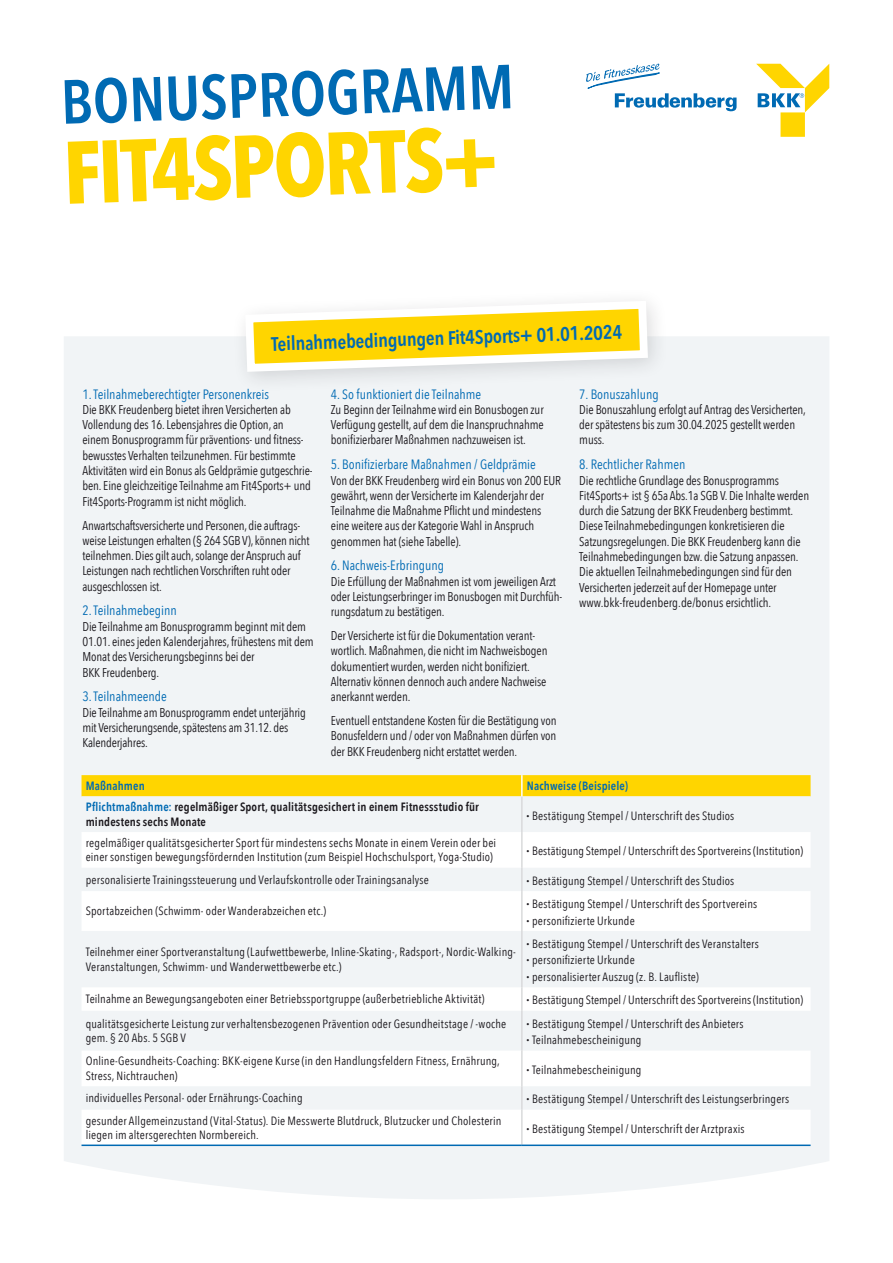
<style>
.page{position:relative;width:893px;height:1263px;background:#fff}
.page>*{position:absolute;margin:0;border:0;box-sizing:border-box;transform-origin:0 0}
.t1{font:700 87.6px "Avenir Next Condensed";color:#ffd500}
.t2{font:600 61.5px "Avenir Next Condensed";color:#006ab3}
.t3{font:600 19.5px "Avenir Next Condensed";color:#006ab3}
.t4{font:13.5px "Avenir Next Condensed";color:#006ab3}
.t5{font:12.75px/15.3px "Avenir Next Condensed";letter-spacing:-.01em;color:#1a171c}
.t6{font:12px/14.4px "Avenir Next Condensed";letter-spacing:.015em;color:#1a171c}
.t7{font:600 12px/14.4px "Avenir Next Condensed";letter-spacing:.015em;color:#1a171c}
.t8{font:600 12px "Avenir Next Condensed";letter-spacing:.015em;color:#006ab3}
.s1{color:#006ab3}
.s2{font-weight:600;font-size:15px}
</style>
<div class="page">
<div style="left:780px;top:112px;width:25px;height:25px;background:#ffd500"></div>
<svg style="left:756px;top:64px;width:73px;height:48px"></svg>
<svg style="left:586px;top:64px;width:151px;height:47px"></svg>
<div style="left:64px;top:337px;width:765px;height:862px;background:#f1f4f6"></div>
<div style="left:232px;top:287px;width:438px;height:107px;background:#1a171c;opacity:.15"></div>
<svg style="left:241px;top:297px;width:411px;height:79px"></svg>
<svg style="left:82px;top:775px;width:729px;height:57px"></svg>
<svg style="left:82px;top:832px;width:729px;height:312px"></svg>
<hr style="left:521px;top:796px;width:2px;height:36px;background:#d9dadb">
<hr style="left:521px;top:832px;width:2px;height:36px;background:#d9dadb">
<hr style="left:521px;top:868px;width:2px;height:23px;background:#d9dadb">
<hr style="left:521px;top:891px;width:2px;height:40px;background:#d9dadb">
<hr style="left:521px;top:931px;width:2px;height:56px;background:#d9dadb">
<hr style="left:521px;top:987px;width:2px;height:24px;background:#d9dadb">
<hr style="left:521px;top:1011px;width:2px;height:39px;background:#d9dadb">
<hr style="left:521px;top:1050px;width:2px;height:36px;background:#d9dadb">
<hr style="left:521px;top:1086px;width:2px;height:24px;background:#d9dadb">
<hr style="left:521px;top:1110px;width:2px;height:34px;background:#d9dadb">
<hr style="left:521px;top:775px;width:2px;height:21px;background:#fff">
<hr style="left:82px;top:1144px;width:440px;height:2px;background:#006ab3">
<hr style="left:522px;top:1144px;width:289px;height:2px;background:#006ab3">
<h2 class="t2" style="left:59px;top:49px;width:455px;rotate:-2deg">BONUSPROGRAMM</h2>
<h1 class="t1" style="left:62px;top:120px;width:437px;rotate:-2deg">FIT4SPORTS+</h1>
<h3 class="t3" style="left:270px;top:327px;width:353px;rotate:-2deg">Teilnahmebedingungen Fit4Sports+ 01.01.2024</h3>
<p class="t4" style="left:82px;top:382px;width:188px">1. Teilnahmeberechtigter Personenkreis</p>
<p class="t5" style="left:82px;top:401px;width:232px">Die BKK Freudenberg bietet ihren Versicherten ab Vollendung des 16. Lebensjahres die Option, an einem Bonusprogramm für präventions- und fitness&shy;bewusstes Verhalten teilzunehmen. Für bestimmte Aktivitäten wird ein Bonus als Geldprämie gutgeschrie&shy;ben. Eine gleichzeitige Teilnahme am Fit4Sports+ und Fit4Sports-Programm ist nicht möglich.</p>
<p class="t5" style="left:82px;top:517px;width:229px">Anwartschaftsversicherte und Personen, die auftrags&shy;weise Leistungen erhalten (§ 264 SGB V), können nicht teilnehmen. Dies gilt auch, solange der Anspruch auf Leistungen nach rechtlichen Vorschriften ruht oder ausgeschlossen ist.</p>
<p class="t4" style="left:82px;top:599px;width:96px">2. Teilnahmebeginn</p>
<p class="t5" style="left:82px;top:618px;width:233px">Die Teilnahme am Bonusprogramm beginnt mit dem 01.01. eines jeden Kalenderjahres, frühestens mit dem Monat des Versicherungsbeginns bei der<br>BKK Freudenberg.</p>
<p class="t4" style="left:82px;top:685px;width:86px">3. Teilnahmeende</p>
<p class="t5" style="left:82px;top:704px;width:225px">Die Teilnahme am Bonusprogramm endet unterjährig mit Versicherungsende, spätestens am 31.12. des<br>Kalenderjahres.</p>
<p class="t4" style="left:331px;top:382px;width:152px">4. So funktioniert die Teilnahme</p>
<p class="t5" style="left:331px;top:401px;width:214px;text-align:justify">Zu Beginn der Teilnahme wird ein Bonusbogen zur Verfügung gestellt, auf dem die Inanspruchnahme bonifizierbarer Maßnahmen nachzuweisen ist.</p>
<p class="t4" style="left:331px;top:453px;width:207px">5. Bonifizierbare Maßnahmen / Geldprämie</p>
<p class="t5" style="left:331px;top:472px;width:232px">Von der BKK Freudenberg wird ein Bonus von 200 EUR gewährt, wenn der Versicherte im Kalenderjahr der Teilnahme die Maßnahme Pflicht und mindestens eine weitere aus der Kategorie Wahl in Anspruch genommen hat (siehe Tabelle).</p>
<p class="t4" style="left:331px;top:554px;width:115px">6. Nachweis-Erbringung</p>
<p class="t5" style="left:331px;top:573px;width:233px">Die Erfüllung der Maßnahmen ist vom jeweiligen Arzt oder Leistungserbringer im Bonusbogen mit Durchfüh&shy;rungsdatum zu bestätigen.</p>
<p class="t5" style="left:331px;top:627px;width:218px">Der Versicherte ist für die Dokumentation verant&shy;wortlich. Maßnahmen, die nicht im Nachweisbogen dokumentiert wurden, werden nicht bonifiziert.<br>Alternativ können dennoch auch andere Nachweise anerkannt werden.</p>
<p class="t5" style="left:331px;top:712px;width:227px;text-align:justify">Eventuell entstandene Kosten für die Bestätigung von Bonusfeldern und / oder von Maßnahmen dürfen von der BKK Freudenberg nicht erstattet werden.</p>
<p class="t4" style="left:579px;top:382px;width:81px">7. Bonuszahlung</p>
<p class="t5" style="left:579px;top:401px;width:228px">Die Bonuszahlung erfolgt auf Antrag des Versicherten, der spätestens bis zum 30.04.2025 gestellt werden muss.</p>
<p class="t4" style="left:579px;top:453px;width:108px">8. Rechtlicher Rahmen</p>
<p class="t5" style="left:579px;top:472px;width:231px">Die rechtliche Grundlage des Bonusprogramms Fit4Sports+ ist § 65a Abs.1a SGB V. Die Inhalte werden durch die Satzung der BKK Freudenberg bestimmt.<br>Diese Teilnahmebedingungen konkretisieren die Satzungsregelungen. Die BKK Freudenberg kann die Teilnahmebedingungen bzw. die Satzung anpassen.<br>Die aktuellen Teilnahmebedingungen sind für den Versicherten jederzeit auf der Homepage unter www.bkk-freudenberg.de/bonus ersichtlich.</p>
<p class="t8" style="left:86px;top:775px;width:60px">Maßnahmen</p>
<p class="t8" style="left:527px;top:775px;width:103px">Nachweise (Beispiele)</p>
<p class="t7" style="left:86px;top:799px;width:395px"><span class="s1">Pflichtmaßnahme:</span> regelmäßiger Sport, qualitätsgesichert in einem Fitnessstudio für mindestens sechs Monate</p>
<p class="t6" style="left:526px;top:807px;width:210px"><span class="s2">·</span> Bestätigung Stempel / Unterschrift des Studios</p>
<p class="t6" style="left:86px;top:835px;width:412px">regelmäßiger qualitätsgesicherter Sport für mindestens sechs Monate in einem Verein oder bei einer sonstigen bewegungsfördernden Institution (zum Beispiel Hochschulsport, Yoga-Studio)</p>
<p class="t6" style="left:526px;top:843px;width:278px"><span class="s2">·</span> Bestätigung Stempel / Unterschrift des Sportvereins (Institution)</p>
<p class="t6" style="left:86px;top:872px;width:345px">personalisierte Trainingssteuerung und Verlaufskontrolle oder Trainingsanalyse</p>
<p class="t6" style="left:526px;top:873px;width:210px"><span class="s2">·</span> Bestätigung Stempel / Unterschrift des Studios</p>
<p class="t6" style="left:86px;top:903px;width:242px">Sportabzeichen (Schwimm- oder Wanderabzeichen etc.)</p>
<p class="t6" style="left:526px;top:895px;width:233px;line-height:16.5px"><span class="s2">·</span> Bestätigung Stempel / Unterschrift des Sportvereins <span class="s2">·</span> personifizierte Urkunde</p>
<p class="t6" style="left:86px;top:944px;width:432px">Teilnehmer einer Sportveranstaltung (Laufwettbewerbe, Inline-Skating-, Radsport-, Nordic-Walking-<br>Veranstaltungen, Schwimm- und Wanderwettbewerbe etc.)</p>
<p class="t6" style="left:526px;top:935px;width:234px;line-height:16.5px"><span class="s2">·</span> Bestätigung Stempel / Unterschrift des Veranstalters <span class="s2">·</span> personifizierte Urkunde<br><span class="s2">·</span> personalisierter Auszug (z. B. Laufliste)</p>
<p class="t6" style="left:86px;top:991px;width:400px">Teilnahme an Bewegungsangeboten einer Betriebssportgruppe (außerbetriebliche Aktivität)</p>
<p class="t6" style="left:526px;top:992px;width:278px"><span class="s2">·</span> Bestätigung Stempel / Unterschrift des Sportvereins (Institution)</p>
<p class="t6" style="left:86px;top:1016px;width:422px">qualitätsgesicherte Leistung zur verhaltensbezogenen Prävention oder Gesundheitstage / -woche gem. § 20 Abs. 5 SGB V</p>
<p class="t6" style="left:526px;top:1015px;width:219px;line-height:16.5px"><span class="s2">·</span> Bestätigung Stempel / Unterschrift des Anbieters <span class="s2">·</span> Teilnahmebescheinigung</p>
<p class="t6" style="left:86px;top:1053px;width:416px">Online-Gesundheits-Coaching: BKK-eigene Kurse (in den Handlungsfeldern Fitness, Ernährung,<br>Stress, Nichtrauchen)</p>
<p class="t6" style="left:526px;top:1062px;width:117px"><span class="s2">·</span> Teilnahmebescheinigung</p>
<p class="t6" style="left:86px;top:1090px;width:218px">individuelles Personal- oder Ernährungs-Coaching</p>
<p class="t6" style="left:526px;top:1091px;width:265px"><span class="s2">·</span> Bestätigung Stempel / Unterschrift des Leistungserbringers</p>
<p class="t6" style="left:86px;top:1112px;width:417px">gesunder Allgemeinzustand (Vital-Status). Die Messwerte Blutdruck, Blutzucker und Cholesterin liegen im altersgerechten Normbereich.</p>
<p class="t6" style="left:526px;top:1121px;width:220px"><span class="s2">·</span> Bestätigung Stempel / Unterschrift der Arztpraxis</p>
</div>
